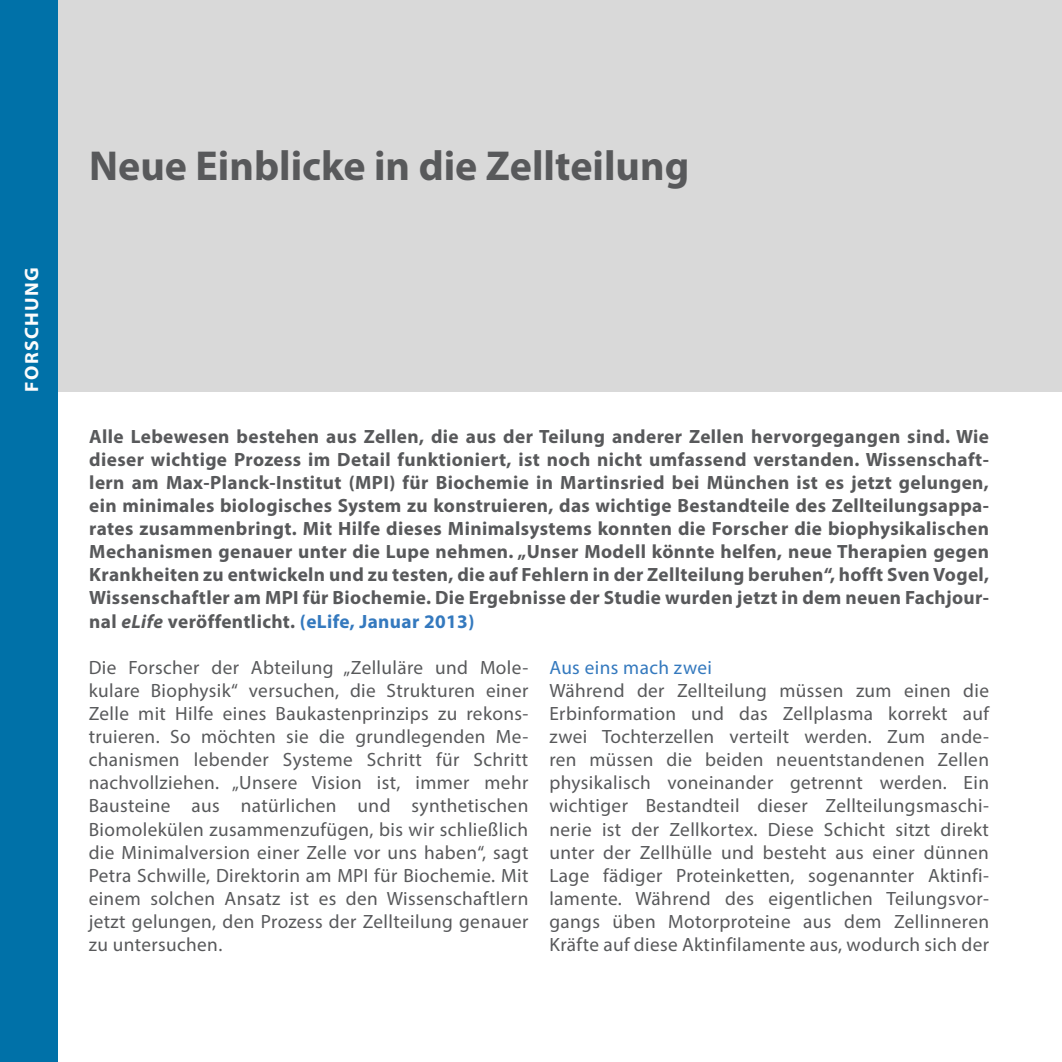
<style>
.page{position:relative;width:1062px;height:1062px;background:#fff}
.page>*{position:absolute;margin:0;border:0;box-sizing:border-box;transform-origin:0 0}
.t1{font:700 42px "Myriad Pro";color:#58595b}
.t2{font:19.25px/23.1px "Myriad Pro";letter-spacing:.02em;color:#58595b;text-align:justify}
.t3{font:700 19.25px/23.1px "Myriad Pro";letter-spacing:.02em;color:#58595b;text-align:justify}
.t4{font:19.25px "Myriad Pro";letter-spacing:.02em;color:#3479be}
.t5{font:700 19.25px "Myriad Web Pro";letter-spacing:.07em;color:#fcfcfc}
.s1{font-style:italic}
.s2{color:#3479be}
</style>
<div class="page">
<div style="left:0;top:0;width:1062px;height:391px;background:#d9d9d9"></div>
<div style="left:0;top:0;width:57px;height:1062px;background:#0071a8"></div>
<p class="t5" style="left:21px;top:391px;width:126px;rotate:-90deg">forschung</p>
<h1 class="t1" style="left:89px;top:138px;width:601px">Neue Einblicke in die Zellteilung</h1>
<p class="t3" style="left:89px;top:424px;width:901px">Alle Lebewesen bestehen aus Zellen, die aus der Teilung anderer Zellen hervorgegangen sind. Wie dieser wichtige Prozess im Detail funktioniert, ist noch nicht umfassend verstanden. Wissenschaft&shy;lern am Max-Planck-Institut (MPI) für Biochemie in Martinsried bei München ist es jetzt gelungen, ein minimales biologisches System zu konstruieren, das wichtige Bestandteile des Zellteilungsappa&shy;rates zusammenbringt. Mit Hilfe dieses Minimalsystems konnten die Forscher die biophysikalischen Mechanismen genauer unter die Lupe nehmen. „Unser Modell könnte helfen, neue Therapien gegen Krankheiten zu entwickeln und zu testen, die auf Fehlern in der Zellteilung beruhen“, hofft Sven Vogel, Wissenschaftler am MPI für Biochemie. Die Ergebnisse der Studie wurden jetzt in dem neuen Fachjour&shy;nal <span class="s1">eLife</span> veröffentlicht. <span class="s2">(eLife, Januar 2013)</span></p>
<p class="t2" style="left:89px;top:655px;width:441px">Die Forscher der Abteilung „Zelluläre und Mole&shy;kulare Biophysik“ versuchen, die Strukturen einer Zelle mit Hilfe eines Baukastenprinzips zu rekons&shy;truieren. So möchten sie die grundlegenden Me&shy;chanismen lebender Systeme Schritt für Schritt nachvollziehen. „Unsere Vision ist, immer mehr Bausteine aus natürlichen und synthetischen Biomolekülen zusammenzufügen, bis wir schließlich die Minimalversion einer Zelle vor uns haben“, sagt Petra Schwille, Direktorin am MPI für Biochemie. Mit einem solchen Ansatz ist es den Wissenschaftlern jetzt gelungen, den Prozess der Zellteilung genauer zu untersuchen.</p>
<p class="t4" style="left:549px;top:655px;width:164px">Aus eins mach zwei</p>
<p class="t2" style="left:549px;top:678px;width:441px">Während der Zellteilung müssen zum einen die Erbinformation und das Zellplasma korrekt auf zwei Tochterzellen verteilt werden. Zum ande&shy;ren müssen die beiden neuentstandenen Zellen physikalisch voneinander getrennt werden. Ein wichtiger Bestandteil dieser Zellteilungsmaschi&shy;nerie ist der Zellkortex. Diese Schicht sitzt direkt unter der Zellhülle und besteht aus einer dünnen Lage fädiger Proteinketten, sogenannter Aktinfi&shy;lamente. Während des eigentlichen Teilungsvor&shy;gangs üben Motorproteine aus dem Zellinneren Kräfte auf diese Aktinfilamente aus, wodurch sich der</p>
</div>
